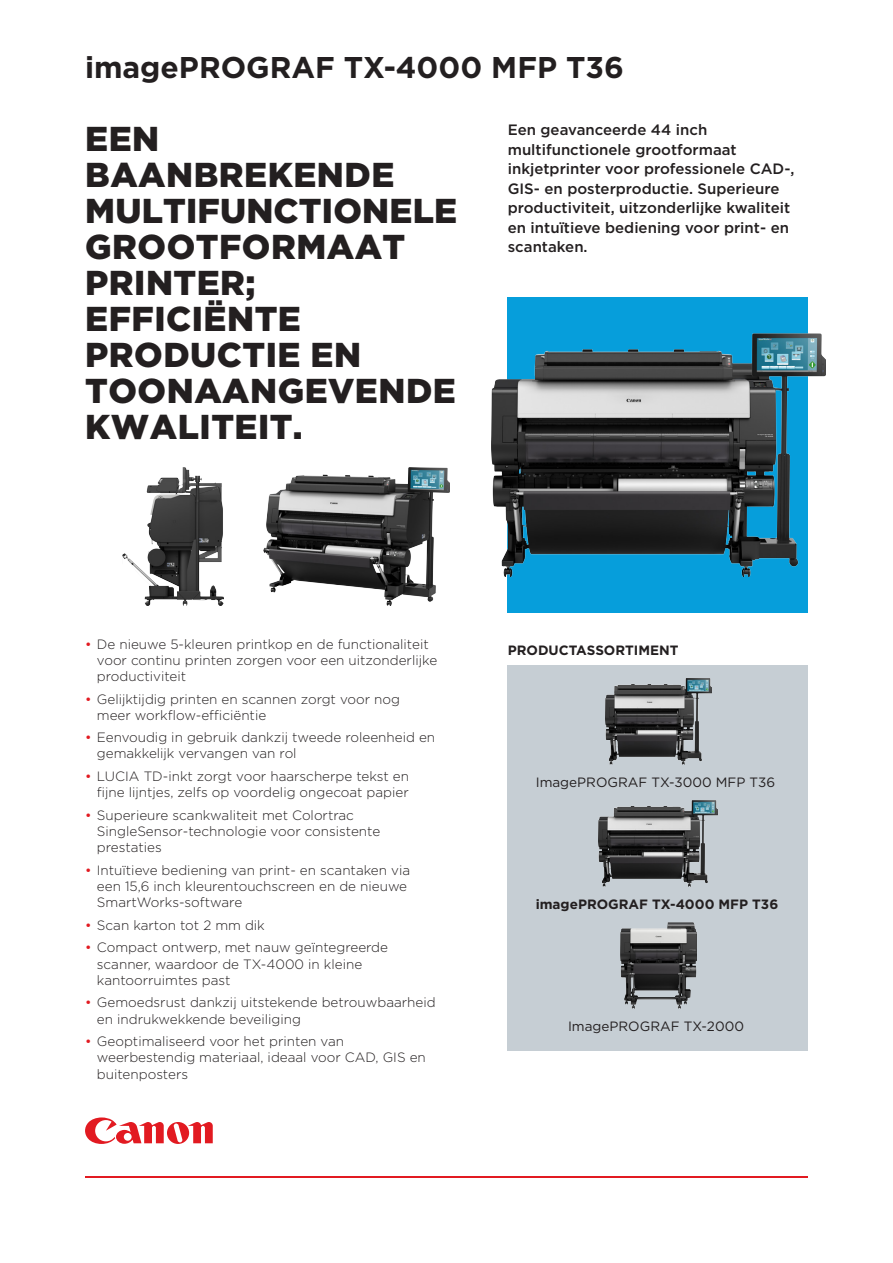
<style>
.page{position:relative;width:893px;height:1263px;background:#fff}
.page>*{position:absolute;margin:0;border:0;box-sizing:border-box;transform-origin:0 0}
.COVER_HEADER_LARGE{font:900 34.5px/36px "Gotham";letter-spacing:.015em;color:#231f20}
.t1{font:700 30px "Gotham";color:#231f20}
.INTRO{font:500 15px/19.5px "Gotham";color:#231f20}
.t2{font:300 13.5px/16.2px "Gotham";color:#231f20}
.BODY{font:13.5px "Gotham";color:#231f20}
.BODY-2{font:700 13.5px "Gotham";color:#231f20}
.SUBHEAD{font:700 13.5px "Gotham";color:#231f20}
.s1{font-weight:400;color:#e21a21}
</style>
<div class="page">
<svg style="left:85px;top:1117px;width:128px;height:27px"></svg>
<hr style="left:85px;top:1176px;width:723px;height:2px;background:#e21a21">
<div style="left:508px;top:297px;width:300px;height:316px;background:#069edb"></div>
<img style="left:492px;top:334px;width:334px;height:242px">
<div style="left:508px;top:665px;width:300px;height:385px;background:#c6ced4"></div>
<img style="left:599px;top:800px;width:119px;height:87px">
<img style="left:620px;top:922px;width:77px;height:87px">
<img style="left:605px;top:678px;width:106px;height:87px">
<img style="left:123px;top:467px;width:100px;height:138px">
<img style="left:264px;top:467px;width:185px;height:138px">
<p class="t1" style="left:85px;top:48px;width:540px">imagePROGRAF TX-4000 MFP T36</p>
<p class="COVER_HEADER_LARGE" style="left:85px;top:120px;width:373px">EEN<br>BAANBREKENDE<br>MULTIFUNCTIONELE<br>GROOTFORMAAT<br>PRINTER;<br>EFFICIËNTE<br>PRODUCTIE EN<br>TOONAANGEVENDE<br>KWALITEIT.</p>
<p class="INTRO" style="left:508px;top:120px;width:288px">Een geavanceerde 44 inch multifunctionele grootformaat inkjetprinter voor professionele CAD-, GIS- en posterproductie. Superieure productiviteit, uitzonderlijke kwaliteit en intuïtieve bediening voor print- en scantaken.</p>
<p class="t2" style="left:97px;top:635px;width:342px;text-indent:-12px"><span class="s1">•</span> De nieuwe 5-kleuren printkop en de functionaliteit voor continu printen zorgen voor een uitzonderlijke productiviteit</p>
<p class="t2" style="left:97px;top:690px;width:305px;text-indent:-12px"><span class="s1">•</span> Gelijktijdig printen en scannen zorgt voor nog meer workflow-efficiëntie</p>
<p class="t2" style="left:97px;top:729px;width:340px;text-indent:-12px"><span class="s1">•</span> Eenvoudig in gebruik dankzij tweede roleenheid en gemakkelijk vervangen van rol</p>
<p class="t2" style="left:85px;top:768px;width:326px;text-align:right"><span class="s1">•</span> LUCIA TD-inkt zorgt voor haarscherpe tekst en fijne lijntjes, zelfs op voordelig ongecoat papier</p>
<p class="t2" style="left:97px;top:807px;width:285px;text-indent:-12px"><span class="s1">•</span> Superieure scankwaliteit met Colortrac<br>SingleSensor-technologie voor consistente prestaties</p>
<p class="t2" style="left:97px;top:861px;width:315px;text-indent:-12px"><span class="s1">•</span> Intuïtieve bediening van print- en scantaken via een 15,6 inch kleurentouchscreen en de nieuwe<br>SmartWorks-software</p>
<p class="t2" style="left:85px;top:916px;width:181px"><span class="s1">•</span> Scan karton tot 2 mm dik</p>
<p class="t2" style="left:97px;top:939px;width:293px;text-indent:-12px"><span class="s1">•</span> Compact ontwerp, met nauw geïntegreerde scanner, waardoor de TX-4000 in kleine kantoorruimtes past</p>
<p class="t2" style="left:97px;top:994px;width:340px;text-indent:-12px"><span class="s1">•</span> Gemoedsrust dankzij uitstekende betrouwbaarheid en indrukwekkende beveiliging</p>
<p class="t2" style="left:97px;top:1033px;width:330px;text-indent:-12px"><span class="s1">•</span> Geoptimaliseerd voor het printen van weerbestendig materiaal, ideaal voor CAD, GIS en buitenposters</p>
<p class="SUBHEAD" style="left:508px;top:641px;width:172px">PRODUCTASSORTIMENT</p>
<p class="BODY" style="left:536px;top:774px;width:241px">ImagePROGRAF TX-3000 MFP T36</p>
<p class="BODY-2" style="left:536px;top:896px;width:244px">imagePROGRAF TX-4000 MFP T36</p>
<p class="BODY" style="left:568px;top:1018px;width:177px">ImagePROGRAF TX-2000</p>
</div>
